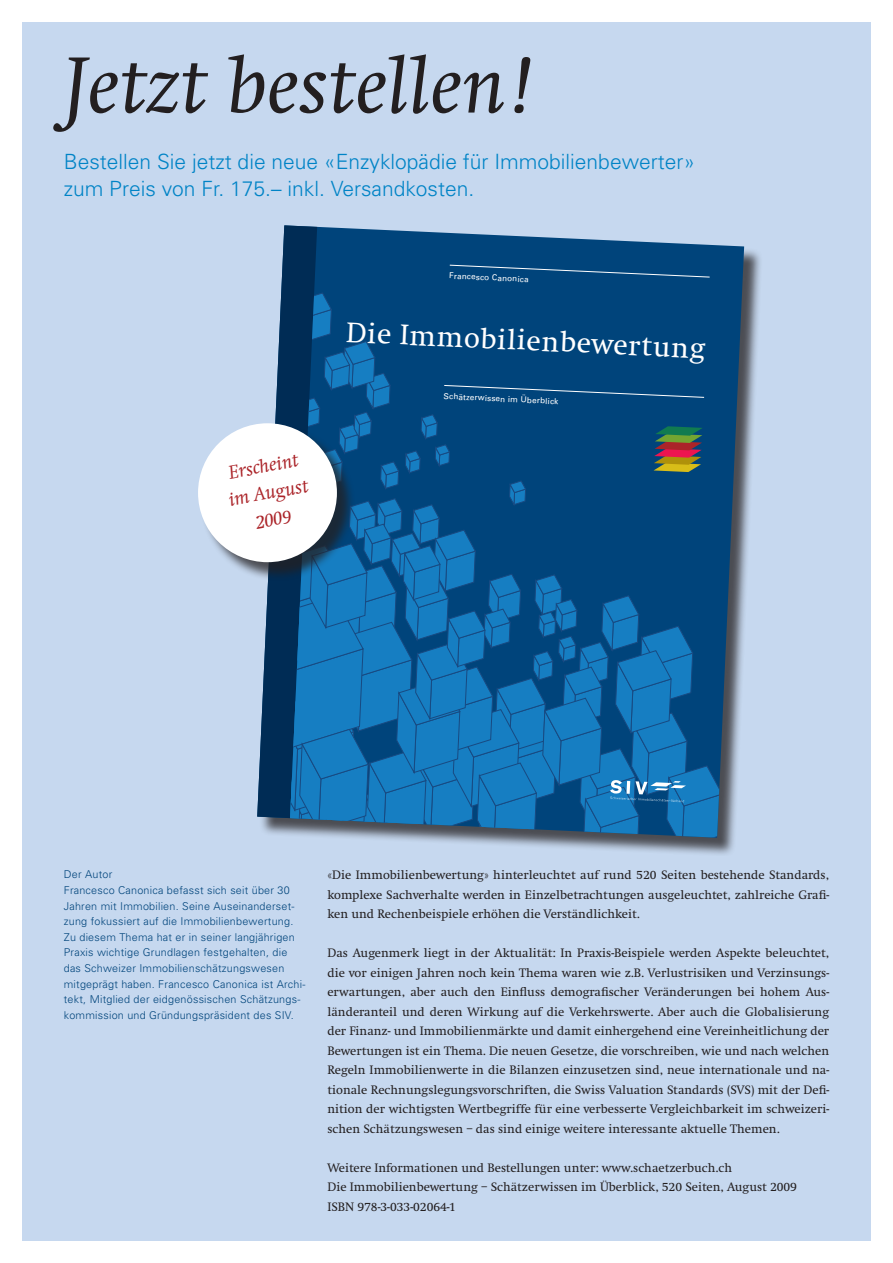
<style>
.page{position:relative;width:893px;height:1263px;background:#fff}
.page>*{position:absolute;margin:0;border:0;box-sizing:border-box;transform-origin:0 0}
.t1{font:italic 82.5px "Swift";color:#231f20}
.t2{font:29.4px "Swift";color:#fff}
.t3{font:300 21px/27px "Univers";color:#0083c6}
.t4{font:italic 19.5px/27px "Swift";color:#ab2429;text-align:center}
.t5{font:12.75px/19.5px "Swift";color:#231f20;text-align:justify}
.t6{font:300 10.8px/15.6px "Univers";letter-spacing:.02em;color:#00447b}
.t7{font:8.1px "Univers";color:#fff}
</style>
<div class="page">
<div style="left:22px;top:22px;width:849px;height:1219px;background:#c6d8ef"></div>
<div style="left:259px;top:227px;width:503px;height:629px;background:#231f20;opacity:.75"></div>
<svg style="left:723px;top:227px;width:21px;height:611px;background:#476886"></svg>
<svg style="left:257px;top:225px;width:466px;height:613px;background:#125b92"></svg>
<div style="left:200px;top:425px;width:155px;height:156px;background:#231f20;opacity:.75"></div>
<div style="left:198px;top:423px;width:139px;height:139px;background:#fff;border-radius:50%"></div>
<h1 class="t1" style="left:64px;top:41px;width:467px">Jetzt bestellen!</h1>
<h3 class="t3" style="left:64px;top:148px;width:633px">Bestellen Sie jetzt die neue «Enzyklopädie für Immobilienbewerter» zum Preis von Fr. 175.– inkl. Versandkosten.</h3>
<p class="t7" style="left:450px;top:270px;width:81px;rotate:3deg">Francesco Canonica</p>
<h2 class="t2" style="left:347px;top:315px;width:361px;rotate:3deg">Die Immobilienbewertung</h2>
<h3 class="t4" style="left:221px;top:461px;width:82px;rotate:-11deg">Erscheint im August<br>2009</h3>
<p class="t7" style="left:444px;top:391px;width:116px;rotate:3deg">Schätzerwissen im Überblick</p>
<p class="t6" style="left:64px;top:866px;width:243px">Der Autor<br>Francesco Canonica befasst sich seit über 30<br>Jahren mit Immobilien. Seine Auseinanderset&shy;zung fokussiert auf die Immobilienbewertung.<br>Zu diesem Thema hat er in seiner langjährigen Praxis wichtige Grundlagen festgehalten, die das Schweizer Immobilienschätzungswesen mitgeprägt haben. Francesco Canonica ist Archi&shy;tekt, Mitglied der eidgenössischen Schätzungs&shy;kommission und Gründungspräsident des SIV.</p>
<p class="t5" style="left:327px;top:865px;width:503px">«Die Immobilienbewertung» hinterleuchtet auf rund 520 Seiten bestehende Standards, komplexe Sachverhalte werden in Einzelbetrachtungen ausgeleuchtet, zahlreiche Grafi&shy;ken und Rechenbeispiele erhöhen die Verständlichkeit.</p>
<p class="t5" style="left:327px;top:943px;width:503px">Das Augenmerk liegt in der Aktualität: In Praxis-Beispiele werden Aspekte beleuchtet, die vor einigen Jahren noch kein Thema waren wie z.B. Verlustrisiken und Verzinsungs&shy;erwartungen, aber auch den Einfluss demografischer Veränderungen bei hohem Aus&shy;länderanteil und deren Wirkung auf die Verkehrswerte. Aber auch die Globalisierung der Finanz- und Immobilienmärkte und damit einhergehend eine Vereinheitlichung der Bewertungen ist ein Thema. Die neuen Gesetze, die vorschreiben, wie und nach welchen Regeln Immobilienwerte in die Bilanzen einzusetzen sind, neue internationale und na&shy;tionale Rechnungslegungsvorschriften, die Swiss Valuation Standards (SVS) mit der Defi&shy;nition der wichtigsten Wertbegriffe für eine verbesserte Vergleichbarkeit im schweizeri&shy;schen Schätzungswesen – das sind einige weitere interessante aktuelle Themen.</p>
<p class="t5" style="left:327px;top:1158px;width:471px;text-align:left">Weitere Informationen und Bestellungen unter: www.schaetzerbuch.ch<br>Die Immobilienbewertung – Schätzerwissen im Überblick, 520 Seiten, August 2009<br>ISBN 978-3-033-02064-1</p>
</div>
